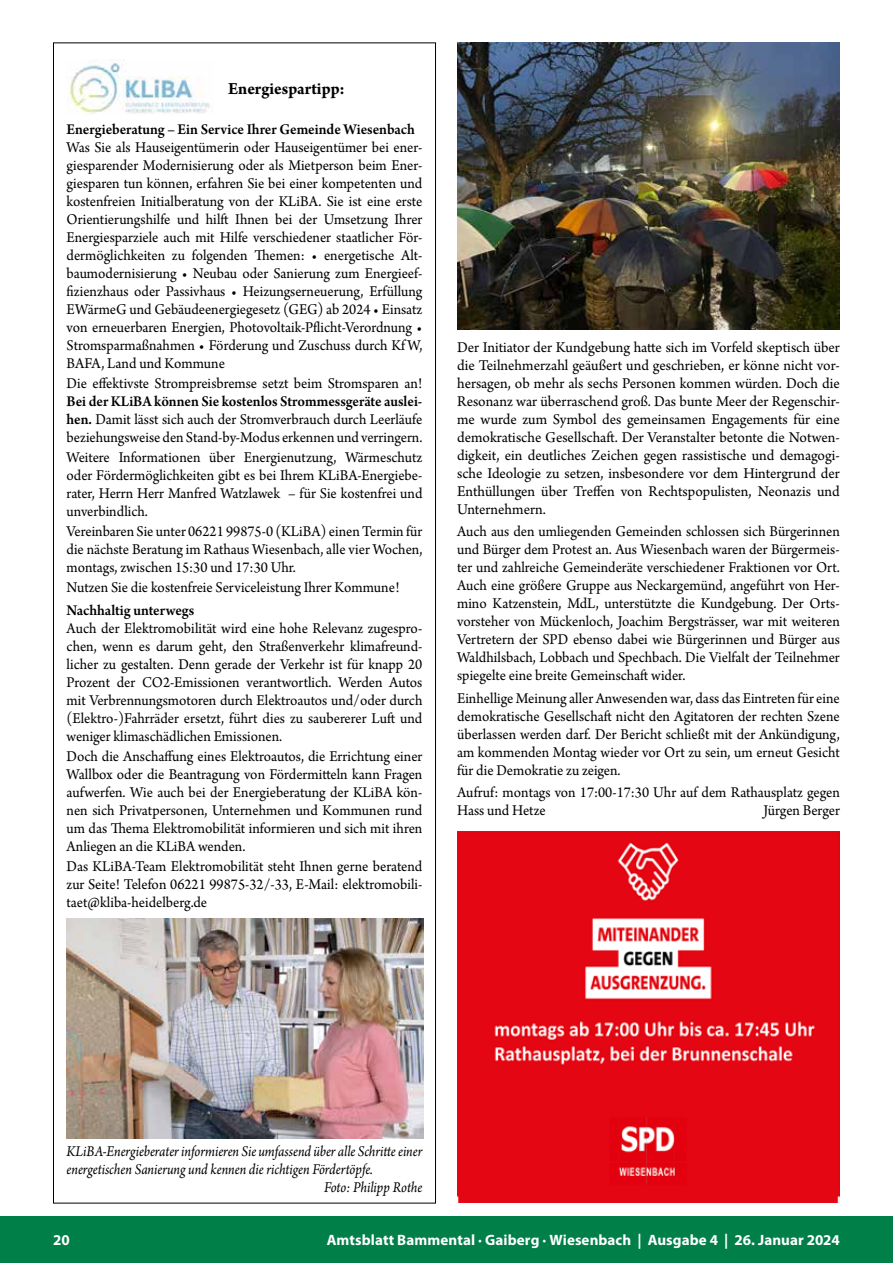
<style>
.page{position:relative;width:893px;height:1263px;background:#fff}
.page>*{position:absolute;margin:0;border:0;box-sizing:border-box;transform-origin:0 0}
.t1{font:700 18px "Arno Pro";color:#000;scale:.95 1}
.t2{font:15.75px/18px "Arno Pro";color:#000;text-align:justify;scale:.95 1}
.t3{font:15.75px/18px "Arno Pro";color:#000;text-align:justify}
.t4{font:italic 15.75px "Arno Pro";letter-spacing:-.005em;color:#000;scale:.9 1}
.t5{font:600 15.75px "Arno Pro";letter-spacing:-.005em;color:#000;scale:.95 1}
.t6{font:700 15px "Myriad Pro";letter-spacing:.005em;color:#fff}
.s1{font-weight:600}
</style>
<div class="page">
<div style="left:0;top:1216px;width:893px;height:47px;background:#007f49"></div>
<img style="left:457px;top:43px;width:383px;height:287px">
<img style="left:457px;top:832px;width:383px;height:370px">
<img style="left:67px;top:60px;width:143px;height:54px">
<img style="left:67px;top:918px;width:357px;height:220px">
<p class="t1" style="left:228px;top:78px;width:124px">Energiespartipp:</p>
<p class="t5" style="left:67px;top:120px;width:368px">Energieberatung – Ein Service Ihrer Gemeinde Wiesenbach</p>
<p class="t2" style="left:67px;top:139px;width:376px">Was Sie als Hauseigentümerin oder Hauseigentümer bei ener&shy;giesparender Modernisierung oder als Mietperson beim Ener&shy;giesparen tun können, erfahren Sie bei einer kompetenten und kostenfreien Initialberatung von der KLiBA. Sie ist eine erste Orientierungshilfe und hilft Ihnen bei der Umsetzung Ihrer Energiesparziele auch mit Hilfe verschiedener staatlicher För&shy;dermöglichkeiten zu folgenden Themen: • energetische Alt&shy;baumodernisierung • Neubau oder Sanierung zum Energieef&shy;fizienzhaus oder Passivhaus • Heizungserneuerung, Erfüllung EWärmeG und Gebäudeenergiegesetz (GEG) ab 2024 • Einsatz von erneuerbaren Energien, Photovoltaik-Pflicht-Verordnung • Stromsparmaßnahmen • Förderung und Zuschuss durch Kf W, BAFA, Land und Kommune</p>
<p class="t2" style="left:67px;top:375px;width:376px">Die effektivste Strompreisbremse setzt beim Stromsparen an!</p>
<p class="t2" style="left:67px;top:393px;width:376px"><span class="s1">Bei der KLiBA können Sie kostenlos Strommessgeräte auslei&shy;hen.</span> Damit lässt sich auch der Stromverbrauch durch Leerläufe beziehungsweise den Stand-by-Modus erkennen und verringern.</p>
<p class="t2" style="left:67px;top:449px;width:376px">Weitere Informationen über Energienutzung, Wärmeschutz oder Fördermöglichkeiten gibt es bei Ihrem KLiBA-Energiebe&shy;rater, Herrn Herr Manfred Watzlawek – für Sie kostenfrei und unverbindlich.</p>
<p class="t2" style="left:67px;top:523px;width:376px">Vereinbaren Sie unter 06221 99875-0 (KLiBA) einen Termin für die nächste Beratung im Rathaus Wiesenbach, alle vier Wochen, montags, zwischen 15:30 und 17:30 Uhr.</p>
<p class="t2" style="left:67px;top:579px;width:352px">Nutzen Sie die kostenfreie Serviceleistung Ihrer Kommune!</p>
<p class="t5" style="left:67px;top:601px;width:136px">Nachhaltig unterwegs</p>
<p class="t2" style="left:67px;top:620px;width:376px">Auch der Elektromobilität wird eine hohe Relevanz zugespro&shy;chen, wenn es darum geht, den Straßenverkehr klimafreund&shy;licher zu gestalten. Denn gerade der Verkehr ist für knapp 20<br>Prozent der CO2-Emissionen verantwortlich. Werden Autos mit Verbrennungsmotoren durch Elektroautos und/oder durch (Elektro-)Fahrräder ersetzt, führt dies zu saubererer Luft und weniger klimaschädlichen Emissionen.</p>
<p class="t2" style="left:67px;top:748px;width:376px">Doch die Anschaffung eines Elektroautos, die Errichtung einer Wallbox oder die Beantragung von Fördermitteln kann Fragen aufwerfen. Wie auch bei der Energieberatung der KLiBA kön&shy;nen sich Privatpersonen, Unternehmen und Kommunen rund um das Thema Elektromobilität informieren und sich mit ihren Anliegen an die KLiBA wenden.</p>
<p class="t2" style="left:67px;top:858px;width:376px">Das KLiBA-Team Elektromobilität steht Ihnen gerne beratend zur Seite! Telefon 06221 99875-32/-33, E-Mail: elektromobili&shy;taet@kliba-heidelberg.de</p>
<p class="t3" style="left:457px;top:339px;width:384px">Der Initiator der Kundgebung hatte sich im Vorfeld skeptisch über die Teilnehmerzahl geäußert und geschrieben, er könne nicht vor&shy;hersagen, ob mehr als sechs Personen kommen würden. Doch die Resonanz war überraschend groß. Das bunte Meer der Regenschir&shy;me wurde zum Symbol des gemeinsamen Engagements für eine demokratische Gesellschaft. Der Veranstalter betonte die Notwen&shy;digkeit, ein deutliches Zeichen gegen rassistische und demagogi&shy;sche Ideologie zu setzen, insbesondere vor dem Hintergrund der Enthüllungen über Treffen von Rechtspopulisten, Neonazis und Unternehmern.</p>
<p class="t2" style="left:457px;top:523px;width:404px">Auch aus den umliegenden Gemeinden schlossen sich Bürgerinnen und Bürger dem Protest an. Aus Wiesenbach waren der Bürgermeis&shy;ter und zahlreiche Gemeinderäte verschiedener Fraktionen vor Ort.<br>Auch eine größere Gruppe aus Neckargemünd, angeführt von Her&shy;mino Katzenstein, MdL, unterstützte die Kundgebung. Der Orts&shy;vorsteher von Mückenloch, Joachim Bergsträsser, war mit weiteren Vertretern der SPD ebenso dabei wie Bürgerinnen und Bürger aus Waldhilsbach, Lobbach und Spechbach. Die Vielfalt der Teilnehmer spiegelte eine breite Gemeinschaft wider.</p>
<p class="t2" style="left:457px;top:690px;width:404px">Einhellige Meinung aller Anwesenden war, dass das Eintreten für eine demokratische Gesellschaft nicht den Agitatoren der rechten Szene überlassen werden darf. Der Bericht schließt mit der Ankündigung, am kommenden Montag wieder vor Ort zu sein, um erneut Gesicht für die Demokratie zu zeigen.</p>
<p class="t2" style="left:457px;top:784px;width:404px">Aufruf: montags von 17:00-17:30 Uhr auf dem Rathausplatz gegen<br>Hass und Hetze</p>
<p class="t2" style="left:763px;top:802px;width:82px">Jürgen Berger</p>
<p class="t4" style="left:67px;top:1142px;width:397px">KLiBA-Energieberater informieren Sie umfassend über alle Schritte einer</p>
<p class="t4" style="left:67px;top:1160px;width:342px">energetischen Sanierung und kennen die richtigen Fördertöpfe.</p>
<p class="t4" style="left:324px;top:1178px;width:111px">Foto: Philipp Rothe</p>
<p class="t6" style="left:53px;top:1230px;width:18px">20</p>
<p class="t6" style="left:327px;top:1230px;width:515px">Amtsblatt Bammental · Gaiberg · Wiesenbach | Ausgabe 4 | 26. Januar 2024</p>
</div>
